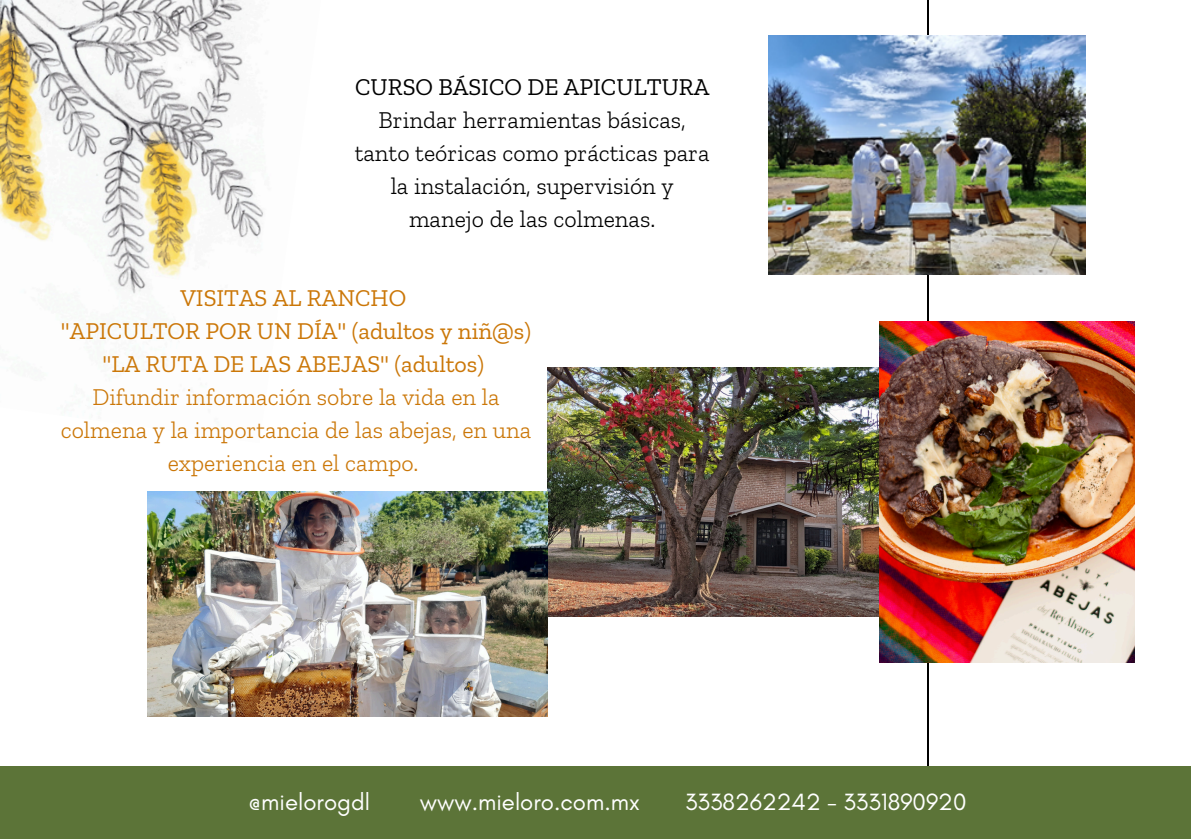
<style>
.page{position:relative;width:1191px;height:839px;background:#fff}
.page>*{position:absolute;margin:0;border:0;box-sizing:border-box;transform-origin:0 0}
.t1{font:300 24px/33px "Zilla Slab";color:#cb7708;text-align:center}
.t2{font:300 24px/33px "Zilla Slab";color:#000;text-align:center}
.t3{font:24px "Glacial Indifference";color:#fff}
.s1{font-weight:400}
</style>
<div class="page">
<hr style="left:927px;top:0;width:1px;height:838px;background:#000">
<img style="left:769px;top:36px;width:316px;height:238px">
<div style="left:0;top:766px;width:1191px;height:72px;background:#5c7438"></div>
<img style="left:0;top:0;width:264px;height:330px">
<img style="left:548px;top:367px;width:331px;height:249px">
<img style="left:879px;top:321px;width:255px;height:341px">
<img style="left:147px;top:492px;width:401px;height:225px">
<p class="t2" style="left:355px;top:70px;width:356px"><span class="s1">CURSO BÁSICO DE APICULTURA<br></span>Brindar herramientas básicas, tanto teóricas como prácticas para la instalación, supervisión y manejo de las colmenas.</p>
<p class="t1" style="left:61px;top:281px;width:472px"><span class="s1">VISITAS AL RANCHO<br>"APICULTOR POR UN DÍA" (adultos y niñ@s) "LA RUTA DE LAS ABEJAS" (adultos)<br></span>Difundir información sobre la vida en la colmena y la importancia de las abejas, en una experiencia en el campo.</p>
<h1 class="t3" style="left:248px;top:787px;width:124px">@mielorogdl</h1>
<p class="t3" style="left:420px;top:787px;width:222px">www.mieloro.com.mx</p>
<p class="t3" style="left:685px;top:787px;width:283px">3338262242 - 3331890920</p>
</div>
